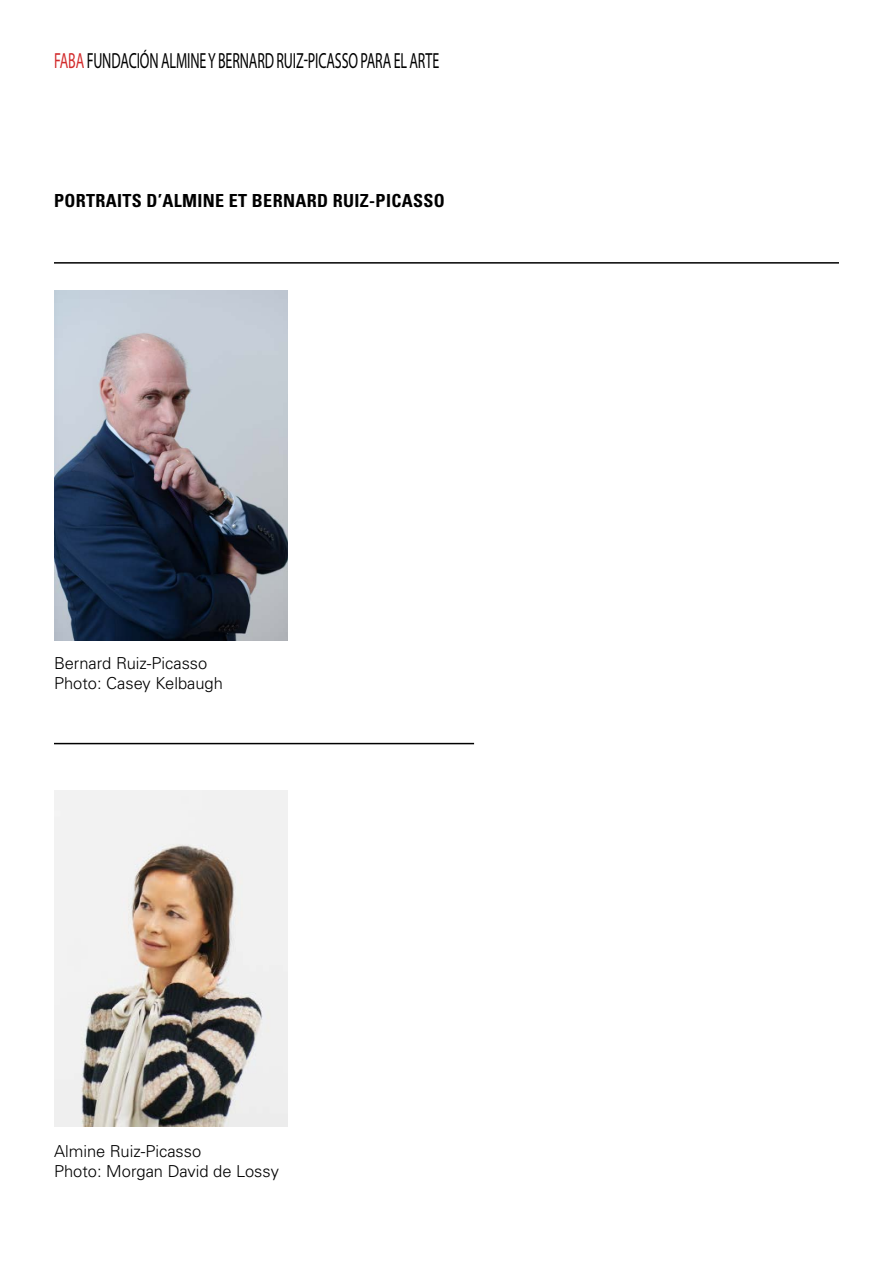
<style>
.page{position:relative;width:893px;height:1263px;background:#fff}
.page>*{position:absolute;margin:0;border:0;box-sizing:border-box;transform-origin:0 0}
.t1{font:21.9px "Myriad Pro";letter-spacing:-.01em;color:#000;scale:.64 1}
.t2{font:700 condensed 18px "Univers LT Std";letter-spacing:.02em;color:#000}
.t3{font:300 16.5px/19.8px "Univers LT Std";color:#000}
.s1{color:#d22a2b}
</style>
<div class="page">
<hr style="left:54px;top:262px;width:785px;height:2px;background:#000">
<img style="left:54px;top:290px;width:234px;height:350px">
<img style="left:54px;top:790px;width:234px;height:336px">
<hr style="left:54px;top:743px;width:420px;height:1px;background:#000">
<h1 class="t1" style="left:54px;top:48px;width:603px"><span class="s1">FABA</span> FUNDACIÓN ALMINE Y BERNARD RUIZ-PICASSO PARA EL ARTE</h1>
<p class="t2" style="left:54px;top:189px;width:392px">PORTRAITS D’ALMINE ET BERNARD RUIZ-PICASSO</p>
<p class="t3" style="left:54px;top:653px;width:170px">Bernard Ruiz-Picasso<br>Photo: Casey Kelbaugh</p>
<p class="t3" style="left:54px;top:1141px;width:226px">Almine Ruiz-Picasso<br>Photo: Morgan David de Lossy</p>
</div>
